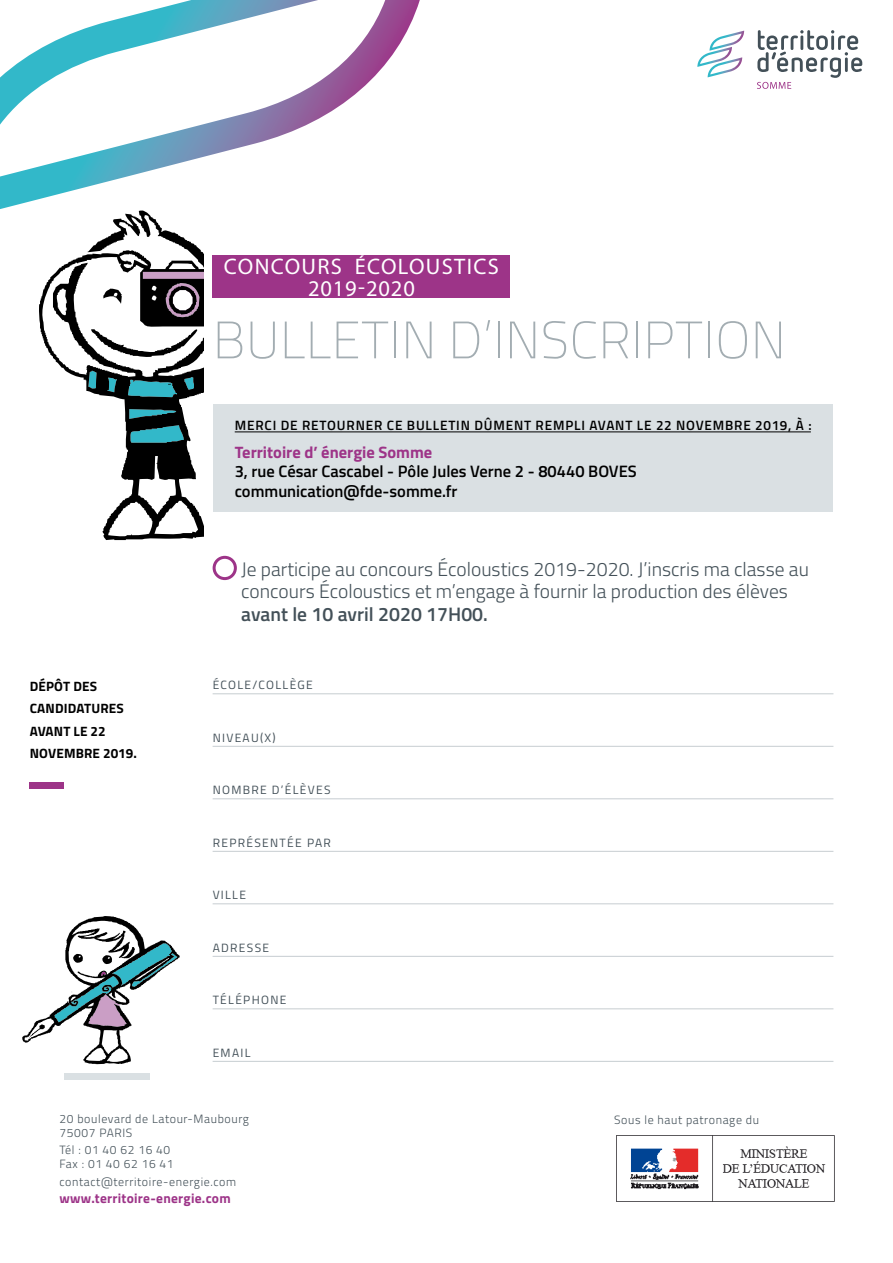
<style>
.page{position:relative;width:893px;height:1263px;background:#fff}
.page>*{position:absolute;margin:0;border:0;box-sizing:border-box;transform-origin:0 0}
.t1{font:100 52.5px "Titillium";letter-spacing:.01em;color:#a3adb2}
.t2{font:22.5px/22.5px "Myriad Pro";letter-spacing:.06em;color:#fff;text-align:center}
.t3{font:300 19.5px/22.5px "Titillium";color:#435058}
.t4{font:600 19.5px "Titillium";color:#435058}
.t5{font:600 16.5px/19.5px "Titillium";color:#000}
.t6{font:700 16.5px "Titillium";color:#9d3488}
.t7{font:600 13.5px "Titillium";letter-spacing:.06em;color:#000}
.t8{font:700 13.5px/22.5px "Titillium";letter-spacing:.01em;color:#000}
.t9{font:700 13.5px "Titillium";letter-spacing:.02em;color:#9d3488}
.t10{font:300 12px/13.5px "Titillium";letter-spacing:.05em;color:#435058}
.t11{font:12px "Titillium";letter-spacing:.11em;color:#435058}
</style>
<div class="page">
<div style="left:213px;top:255px;width:297px;height:43px;background:#9d3488"></div>
<div style="left:213px;top:404px;width:620px;height:108px;background:#dae0e3"></div>
<hr style="left:235px;top:432px;width:576px;height:1px;background:#000">
<div style="left:213px;top:556px;width:24px;height:24px;border:3px solid #9d3488;border-radius:50%"></div>
<hr style="left:213px;top:693px;width:620px;height:1px;background:#c7cdd1">
<hr style="left:213px;top:746px;width:620px;height:1px;background:#c7cdd1">
<hr style="left:213px;top:798px;width:620px;height:1px;background:#c7cdd1">
<hr style="left:213px;top:851px;width:620px;height:1px;background:#c7cdd1">
<hr style="left:213px;top:903px;width:620px;height:1px;background:#c7cdd1">
<hr style="left:213px;top:956px;width:620px;height:1px;background:#c7cdd1">
<hr style="left:213px;top:1008px;width:620px;height:1px;background:#c7cdd1">
<hr style="left:213px;top:1061px;width:620px;height:1px;background:#c7cdd1">
<div style="left:30px;top:783px;width:34px;height:6px;background:#9d3488"></div>
<svg style="left:697px;top:31px;width:47px;height:46px"></svg>
<svg style="left:757px;top:30px;width:105px;height:59px"></svg>
<div style="left:65px;top:1074px;width:85px;height:6px;background:#dae0e3"></div>
<img style="left:616px;top:1135px;width:219px;height:67px">
<svg style="left:0;top:0;width:420px;height:209px"></svg>
<svg style="left:39px;top:210px;width:165px;height:330px"></svg>
<svg style="left:22px;top:916px;width:158px;height:148px"></svg>
<p class="t2" style="left:224px;top:254px;width:277px">CONCOURS ÉCOLOUSTICS<br>2019-2020</p>
<h1 class="t1" style="left:213px;top:303px;width:574px">BULLETIN D’INSCRIPTION</h1>
<p class="t7" style="left:235px;top:415px;width:578px">MERCI DE RETOURNER CE BULLETIN DÛMENT REMPLI AVANT LE 22 NOVEMBRE 2019, À :</p>
<p class="t6" style="left:235px;top:439px;width:199px">Territoire d’ énergie Somme</p>
<p class="t5" style="left:235px;top:461px;width:404px">3, rue César Cascabel - Pôle Jules Verne 2 - 80440 BOVES communication@fde-somme.fr</p>
<p class="t8" style="left:30px;top:674px;width:108px">DÉPÔT DES<br>CANDIDATURES<br>AVANT LE 22<br>NOVEMBRE 2019.</p>
<p class="t3" style="left:241px;top:556px;width:569px">Je participe au concours Écoloustics 2019-2020. J’inscris ma classe au concours Écoloustics et m’engage à fournir la production des élèves</p>
<p class="t4" style="left:241px;top:599px;width:248px">avant le 10 avril 2020 17H00.</p>
<p class="t11" style="left:213px;top:676px;width:102px">ÉCOLE/COLLÈGE</p>
<p class="t11" style="left:213px;top:729px;width:65px">NIVEAU(X)</p>
<p class="t11" style="left:213px;top:781px;width:119px">NOMBRE D’ÉLÈVES</p>
<p class="t11" style="left:213px;top:834px;width:120px">REPRÉSENTÉE PAR</p>
<p class="t11" style="left:213px;top:886px;width:35px">VILLE</p>
<p class="t11" style="left:213px;top:939px;width:58px">ADRESSE</p>
<p class="t11" style="left:213px;top:991px;width:75px">TÉLÉPHONE</p>
<p class="t11" style="left:213px;top:1044px;width:39px">EMAIL</p>
<p class="t10" style="left:60px;top:1112px;width:191px">20 boulevard de Latour-Maubourg<br>75007 PARIS</p>
<p class="t10" style="left:60px;top:1143px;width:116px">Tél : 01 40 62 16 40<br>Fax : 01 40 62 16 41</p>
<p class="t10" style="left:60px;top:1174px;width:178px">contact@territoire-energie.com</p>
<p class="t9" style="left:60px;top:1188px;width:173px">www.territoire-energie.com</p>
<p class="t10" style="left:614px;top:1113px;width:146px">Sous le haut patronage du</p>
</div>
